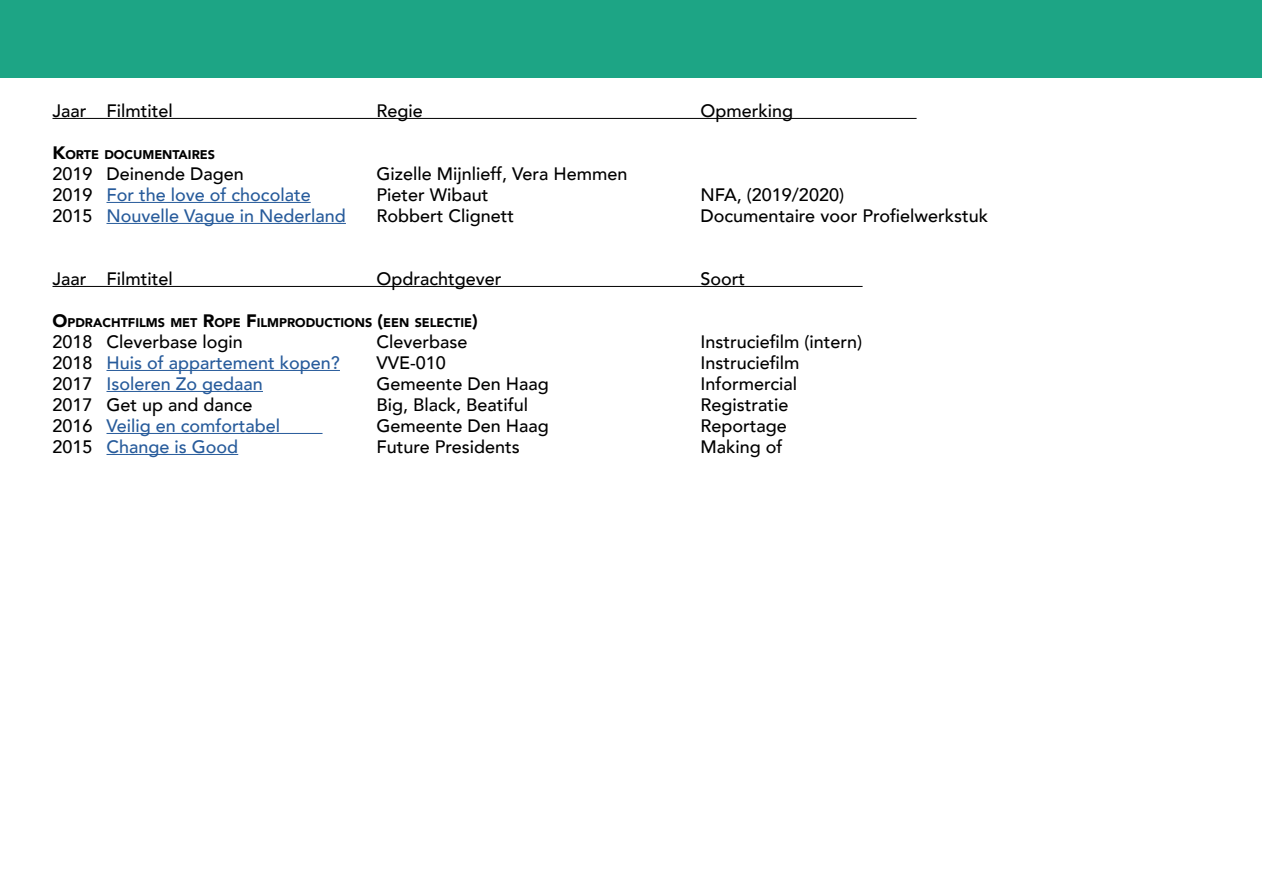
<style>
.page{position:relative;width:1263px;height:893px;background:#fff}
.page>*{position:absolute;margin:0;border:0;box-sizing:border-box;transform-origin:0 0}
.t1{font:500 18px "Avenir";color:#000}
.t2{font:500 18px "Avenir";color:#275b9b}
.t3{font:900 12.6px "Avenir";color:#000}
.s1{font-size:18px}
.s2{color:#000}
</style>
<div class="page">
<hr style="left:52px;top:118px;width:864px;height:1px;background:#000">
<hr style="left:106px;top:202px;width:205px;height:1px;background:#275b9b">
<hr style="left:106px;top:223px;width:240px;height:1px;background:#275b9b">
<hr style="left:52px;top:286px;width:810px;height:1px;background:#000">
<hr style="left:106px;top:370px;width:234px;height:1px;background:#275b9b">
<hr style="left:106px;top:391px;width:157px;height:1px;background:#275b9b">
<hr style="left:106px;top:433px;width:216px;height:1px;background:#275b9b">
<hr style="left:106px;top:454px;width:132px;height:1px;background:#275b9b">
<div style="left:0;top:0;width:1261px;height:77px;background:#1da585"></div>
<p class="t1" style="left:52px;top:95px;width:122px">Jaar Filmtitel</p>
<p class="t1" style="left:376px;top:95px;width:48px">Regie</p>
<p class="t1" style="left:700px;top:95px;width:94px">Opmerking</p>
<p class="t3" style="left:52px;top:144px;width:163px"><span class="s1">K</span>ORTE DOCUMENTAIRES</p>
<p class="t1" style="left:52px;top:158px;width:193px">2019 Deinende Dagen</p>
<p class="t1" style="left:376px;top:158px;width:252px">Gizelle Mijnlieff, Vera Hemmen</p>
<p class="t2" style="left:52px;top:179px;width:260px"><span class="s2">2019</span> For the love of chocolate</p>
<p class="t1" style="left:376px;top:179px;width:113px">Pieter Wibaut</p>
<p class="t1" style="left:700px;top:179px;width:145px">NFA, (2019/2020)</p>
<p class="t2" style="left:52px;top:200px;width:295px"><span class="s2">2015</span> Nouvelle Vague in Nederland</p>
<p class="t1" style="left:376px;top:200px;width:139px">Robbert Clignett</p>
<p class="t1" style="left:700px;top:200px;width:289px">Documentaire voor Profielwerkstuk</p>
<p class="t1" style="left:52px;top:263px;width:122px">Jaar Filmtitel</p>
<p class="t1" style="left:376px;top:263px;width:126px">Opdrachtgever</p>
<p class="t1" style="left:700px;top:263px;width:46px">Soort</p>
<p class="t3" style="left:52px;top:312px;width:427px"><span class="s1">O</span>PDRACHTFILMS MET <span class="s1">R</span>OPE <span class="s1">F</span>ILMPRODUCTIONS <span class="s1">(</span>EEN SELECTIE<span class="s1">)</span></p>
<p class="t1" style="left:52px;top:326px;width:192px">2018 Cleverbase login</p>
<p class="t1" style="left:376px;top:326px;width:93px">Cleverbase</p>
<p class="t1" style="left:700px;top:326px;width:163px">Instruciefilm (intern)</p>
<p class="t2" style="left:52px;top:347px;width:289px"><span class="s2">2018</span> Huis of appartement kopen?</p>
<p class="t1" style="left:376px;top:347px;width:71px">VVE-010</p>
<p class="t1" style="left:700px;top:347px;width:100px">Instruciefilm</p>
<p class="t2" style="left:52px;top:368px;width:212px"><span class="s2">2017</span> Isoleren Zo gedaan</p>
<p class="t1" style="left:376px;top:368px;width:174px">Gemeente Den Haag</p>
<p class="t1" style="left:700px;top:368px;width:98px">Informercial</p>
<p class="t1" style="left:52px;top:389px;width:202px">2017 Get up and dance</p>
<p class="t1" style="left:376px;top:389px;width:153px">Big, Black, Beatiful</p>
<p class="t1" style="left:700px;top:389px;width:89px">Registratie</p>
<p class="t2" style="left:52px;top:410px;width:229px"><span class="s2">2016</span> Veilig en comfortabel</p>
<p class="t1" style="left:376px;top:410px;width:174px">Gemeente Den Haag</p>
<p class="t1" style="left:700px;top:410px;width:88px">Reportage</p>
<p class="t2" style="left:52px;top:431px;width:187px"><span class="s2">2015</span> Change is Good</p>
<p class="t1" style="left:376px;top:431px;width:145px">Future Presidents</p>
<p class="t1" style="left:700px;top:431px;width:84px">Making of</p>
</div>
